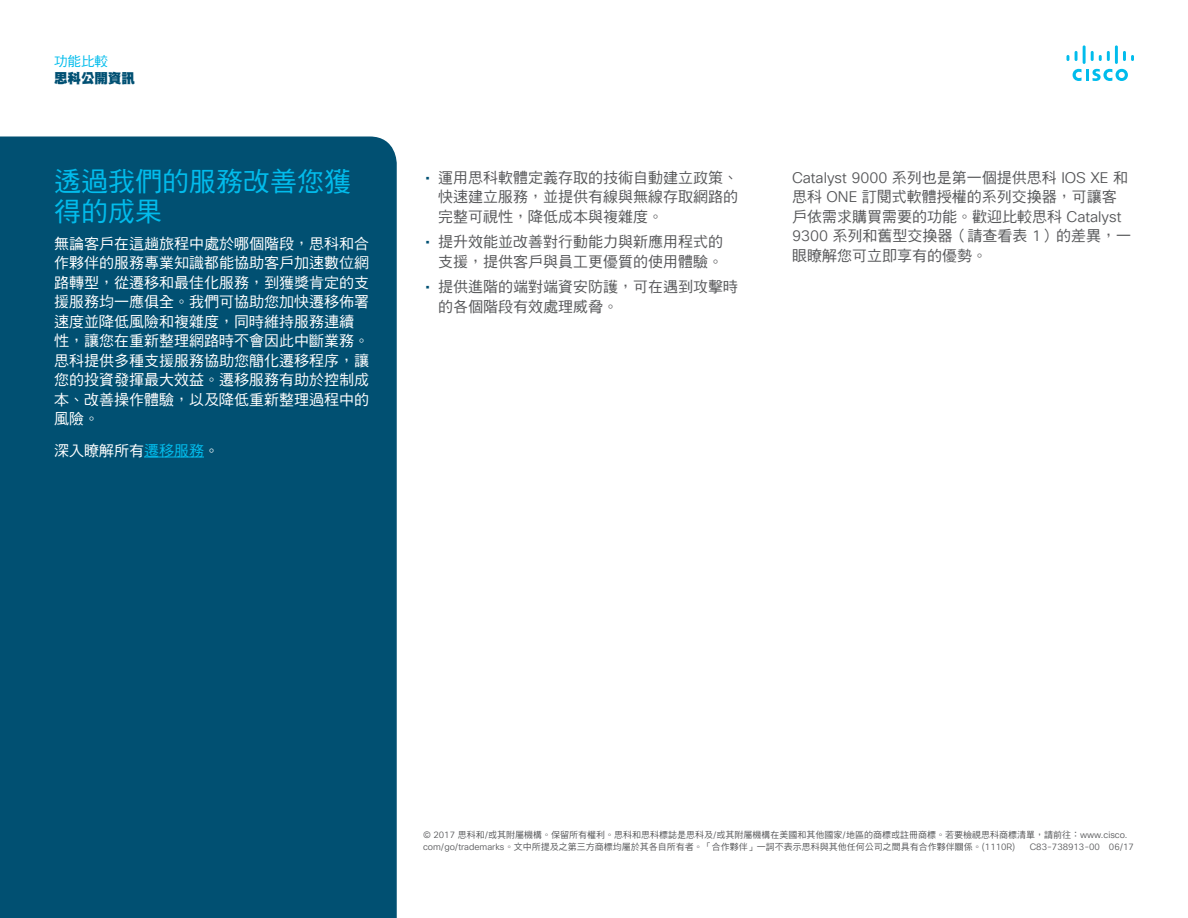
<style>
.page{position:relative;width:1188px;height:918px;background:#fff}
.page>*{position:absolute;margin:0;border:0;box-sizing:border-box;transform-origin:0 0}
.Subhead2_Blue{font:27px/30px "DF Hei Std W5";color:#01bcec}
.Body{font:15px/19.5px "DF Hei Std W5";color:#57585a}
.Body_White{font:15px/19.5px "DF Hei Std W5";color:#fff}
.t1{font:13.5px "DF Hei Std W12";color:#005073}
.t2{font:13.5px "DF Hei Std W5";color:#01bcec}
.Footer_white{font:9px/11.2px "DF Hei Std W5";color:#57585a}
.Footer_white-2{font:9px "Cisco Sans TT Light";color:#57585a}
.s1{color:#01bcec}
.s2{font-family:"Cisco Sans TT";color:#005073}
.s3{font-family:"Cisco Sans TT Light"}
</style>
<div class="page">
<svg style="left:1073px;top:69px;width:55px;height:12px"></svg>
<svg style="left:1067px;top:55px;width:2px;height:6px"></svg>
<svg style="left:1075px;top:51px;width:3px;height:10px"></svg>
<hr style="left:1083px;top:45px;width:3px;height:19px;background:#01bcec">
<svg style="left:1091px;top:51px;width:19px;height:10px"></svg>
<hr style="left:1115px;top:45px;width:3px;height:19px;background:#01bcec">
<svg style="left:1123px;top:51px;width:11px;height:10px"></svg>
<div style="left:0;top:136px;width:397px;height:782px;background:#015072"></div>
<hr style="left:144px;top:457px;width:60px;height:1px;background:#01bcec">
<p class="t2" style="left:54px;top:54px;width:55px">功能比較</p>
<p class="t1" style="left:54px;top:71px;width:82px">思科公開資訊</p>
<p class="Subhead2_Blue" style="left:54px;top:166px;width:298px">透過我們的服務改善您獲得的成果</p>
<p class="Body_White" style="left:54px;top:233px;width:316px">無論客戶在這趟旅程中處於哪個階段，思科和合作夥伴的服務專業知識都能協助客戶加速數位網路轉型，從遷移和最佳化服務，到獲獎肯定的支援服務均一應俱全。我們可協助您加快遷移佈署速度並降低風險和複雜度，同時維持服務連續性，讓您在重新整理網路時不會因此中斷業務。思科提供多種支援服務協助您簡化遷移程序，讓您的投資發揮最大效益。遷移服務有助於控制成本、改善操作體驗，以及降低重新整理過程中的風險。</p>
<p class="Body_White" style="left:54px;top:440px;width:166px">深入瞭解所有<span class="s1">遷移服務</span>。</p>
<p class="Body" style="left:438px;top:167px;width:301px;text-align:justify;text-indent:-13px"><span class="s2">•</span> 運用思科軟體定義存取的技術自動建立政策、快速建立服務，並提供有線與無線存取網路的完整可視性，降低成本與複雜度。</p>
<p class="Body" style="left:425px;top:232px;width:299px;text-align:right"><span class="s2">•</span> 提升效能並改善對行動能力與新應用程式的支援，提供客戶與員工更優質的使用體驗。</p>
<p class="Body" style="left:438px;top:277px;width:301px;text-indent:-13px"><span class="s2">•</span> 提供進階的端對端資安防護，可在遇到攻擊時的各個階段有效處理威脅。</p>
<p class="Body" style="left:792px;top:167px;width:340px"><span class="s3">Catalyst 9000</span> 系列也是第一個提供思科 <span class="s3">IOS XE</span> 和思科 <span class="s3">ONE</span> 訂閱式軟體授權的系列交換器，可讓客戶依需求購買需要的功能。歡迎比較思科 <span class="s3">Catalyst<br>9300</span> 系列和舊型交換器（請查看表 <span class="s3">1</span>）的差異，一眼瞭解您可立即享有的優勢。</p>
<p class="Footer_white" style="left:423px;top:829px;width:706px"><span class="s3">© 2017</span> 思科和<span class="s3">/</span>或其附屬機構。保留所有權利。思科和思科標誌是思科及<span class="s3">/</span>或其附屬機構在美國和其他國家<span class="s3">/</span>地區的商標或註冊商標。若要檢視思科商標清單，請前往：<span class="s3">www.cisco. com/go/trademarks</span>。文中所提及之第三方商標均屬於其各自所有者。「合作夥伴」一詞不表示思科與其他任何公司之間具有合作夥伴關係。<span class="s3">(1110R)</span></p>
<p class="Footer_white-2" style="left:1030px;top:841px;width:106px">C83-738913-00 06/17</p>
</div>
